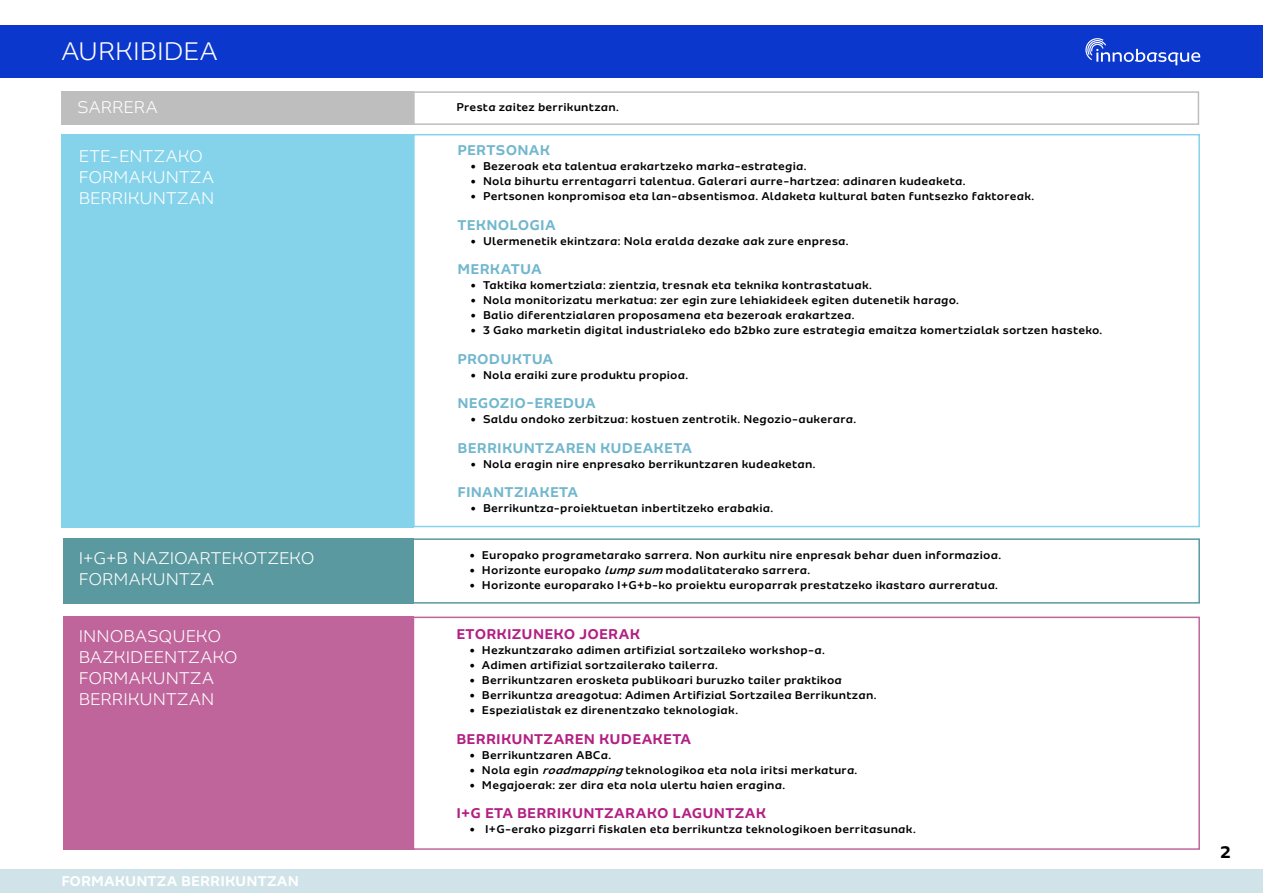
<style>
.page{position:relative;width:1263px;height:893px;background:#fff}
.page>*{position:absolute;margin:0;border:0;box-sizing:border-box;transform-origin:0 0}
.t1{font:300 27px "Sua";color:#fff}
.t2{font:300 18px/21px "Sua";letter-spacing:.005em;color:#fff}
.t3{font:700 18px "Sua";color:#000}
.t4{font:700 15px "Sua";letter-spacing:.015em;color:#72b7ce}
.t5{font:700 15px "Sua";letter-spacing:.015em;color:#b31f83}
.t6{font:700 15px "Sua";letter-spacing:.005em;color:#fff}
.t7{font:500 12px "Sua";letter-spacing:.02em;color:#000}
.s1{font-family:"Trebuchet MS";font-weight:700}
.s2{font-style:italic}
</style>
<div class="page">
<div style="left:0;top:870px;width:1263px;height:23px;background:#cfe3e8"></div>
<div style="left:0;top:25px;width:1263px;height:52px;background:#0c37cd"></div>
<svg style="left:1085px;top:38px;width:115px;height:28px"></svg>
<div style="left:61px;top:91px;width:353px;height:34px;background:#bebebe"></div>
<div style="left:413px;top:91px;width:786px;height:34px;border:2px solid #bebebe"></div>
<div style="left:61px;top:134px;width:353px;height:393px;background:#85d3ea"></div>
<div style="left:413px;top:134px;width:787px;height:393px;border:2px solid #85d3ea"></div>
<div style="left:64px;top:538px;width:350px;height:66px;background:#5b99a0"></div>
<div style="left:412px;top:538px;width:788px;height:66px;border:2px solid #5b99a0"></div>
<div style="left:64px;top:617px;width:350px;height:233px;background:#bf659b"></div>
<div style="left:413px;top:617px;width:787px;height:233px;border:2px solid #bf659b"></div>
<h1 class="t1" style="left:61px;top:36px;width:158px">AURKIBIDEA</h1>
<h2 class="t2" style="left:77px;top:97px;width:82px">SARRERA</h2>
<h2 class="t2" style="left:79px;top:145px;width:137px">ETE-ENTZAKO<br>FORMAKUNTZA<br>BERRIKUNTZAN</h2>
<h2 class="t2" style="left:79px;top:548px;width:237px">I+G+B NAZIOARTEKOTZEKO<br>FORMAKUNTZA</h2>
<h2 class="t2" style="left:79px;top:626px;width:161px">INNOBASQUEKO<br>BAZKIDEENTZAKO<br>FORMAKUNTZA<br>BERRIKUNTZAN</h2>
<p class="t6" style="left:61px;top:872px;width:239px">FORMAKUNTZA BERRIKUNTZAN</p>
<p class="t7" style="left:456px;top:100px;width:164px">Presta zaitez berrikuntzan.</p>
<p class="t4" style="left:457px;top:141px;width:94px">PERTSONAK</p>
<p class="t7" style="left:470px;top:159px;width:338px"><span class="s1">•</span> Bezeroak eta talentua erakartzeko marka-estrategia.</p>
<p class="t7" style="left:470px;top:174px;width:497px"><span class="s1">•</span> Nola bihurtu errentagarri talentua. Galerari aurre-hartzea: adinaren kudeaketa.</p>
<p class="t7" style="left:470px;top:189px;width:565px"><span class="s1">•</span> Pertsonen konpromisoa eta lan-absentismoa. Aldaketa kultural baten funtsezko faktoreak.</p>
<p class="t4" style="left:457px;top:216px;width:100px">TEKNOLOGIA</p>
<p class="t7" style="left:470px;top:234px;width:380px"><span class="s1">•</span> Ulermenetik ekintzara: Nola eralda dezake aak zure enpresa.</p>
<p class="t4" style="left:457px;top:260px;width:86px">MERKATUA</p>
<p class="t7" style="left:470px;top:278px;width:403px"><span class="s1">•</span> Taktika komertziala: zientzia, tresnak eta teknika kontrastatuak.</p>
<p class="t7" style="left:470px;top:293px;width:490px"><span class="s1">•</span> Nola monitorizatu merkatua: zer egin zure lehiakideek egiten dutenetik harago.</p>
<p class="t7" style="left:470px;top:308px;width:386px"><span class="s1">•</span> Balio diferentzialaren proposamena eta bezeroak erakartzea.</p>
<p class="t7" style="left:470px;top:323px;width:633px"><span class="s1">•</span> 3 Gako marketin digital industrialeko edo b2bko zure estrategia emaitza komertzialak sortzen hasteko.</p>
<p class="t4" style="left:457px;top:350px;width:97px">PRODUKTUA</p>
<p class="t7" style="left:470px;top:368px;width:219px"><span class="s1">•</span> Nola eraiki zure produktu propioa.</p>
<p class="t4" style="left:457px;top:394px;width:140px">NEGOZIO-EREDUA</p>
<p class="t7" style="left:470px;top:412px;width:387px"><span class="s1">•</span> Saldu ondoko zerbitzua: kostuen zentrotik. Negozio-aukerara.</p>
<p class="t4" style="left:457px;top:439px;width:236px">BERRIKUNTZAREN KUDEAKETA</p>
<p class="t7" style="left:470px;top:457px;width:347px"><span class="s1">•</span> Nola eragin nire enpresako berrikuntzaren kudeaketan.</p>
<p class="t4" style="left:457px;top:483px;width:122px">FINANTZIAKETA</p>
<p class="t7" style="left:470px;top:501px;width:305px"><span class="s1">•</span> Berrikuntza-proiektuetan inbertitzeko erabakia.</p>
<p class="t7" style="left:469px;top:548px;width:533px"><span class="s1">•</span> Europako programetarako sarrera. Non aurkitu nire enpresak behar duen informazioa.</p>
<p class="t7" style="left:469px;top:563px;width:342px"><span class="s1">•</span> Horizonte europako <span class="s2">lumpsum</span> modalitaterako sarrera.</p>
<p class="t7" style="left:469px;top:578px;width:530px"><span class="s1">•</span> Horizonte europarako I+G+b-ko proiektu europarrak prestatzeko ikastaro aurreratua.</p>
<p class="t5" style="left:456px;top:625px;width:185px">ETORKIZUNEKO JOERAK</p>
<p class="t7" style="left:469px;top:643px;width:357px"><span class="s1">•</span> Hezkuntzarako adimen artifizial sortzaileko workshop-a.</p>
<p class="t7" style="left:469px;top:658px;width:250px"><span class="s1">•</span> Adimen artifizial sortzailerako tailerra.</p>
<p class="t7" style="left:469px;top:673px;width:374px"><span class="s1">•</span> Berrikuntzaren erosketa publikoari buruzko tailer praktikoa</p>
<p class="t7" style="left:469px;top:688px;width:409px"><span class="s1">•</span> Berrikuntza areagotua: Adimen Artifizial Sortzailea Berrikuntzan.</p>
<p class="t7" style="left:469px;top:703px;width:270px"><span class="s1">•</span> Espezialistak ez direnentzako teknologiak.</p>
<p class="t5" style="left:456px;top:730px;width:236px">BERRIKUNTZAREN KUDEAKETA</p>
<p class="t7" style="left:469px;top:748px;width:143px"><span class="s1">•</span> Berrikuntzaren ABCa.</p>
<p class="t7" style="left:469px;top:763px;width:390px"><span class="s1">•</span> Nola egin <span class="s2">roadmapping</span>teknologikoa eta nola iritsi merkatura.</p>
<p class="t7" style="left:469px;top:778px;width:317px"><span class="s1">•</span> Megajoerak: zer dira eta nola ulertu haien eragina.</p>
<p class="t5" style="left:456px;top:804px;width:311px">I+G ETA BERRIKUNTZARAKO LAGUNTZAK</p>
<p class="t7" style="left:469px;top:822px;width:448px"><span class="s1">•</span> I+G-erako pizgarri fiskalen eta berrikuntza teknologikoen berritasunak.</p>
<h2 class="t3" style="left:1220px;top:842px;width:12px">2</h2>
</div>
